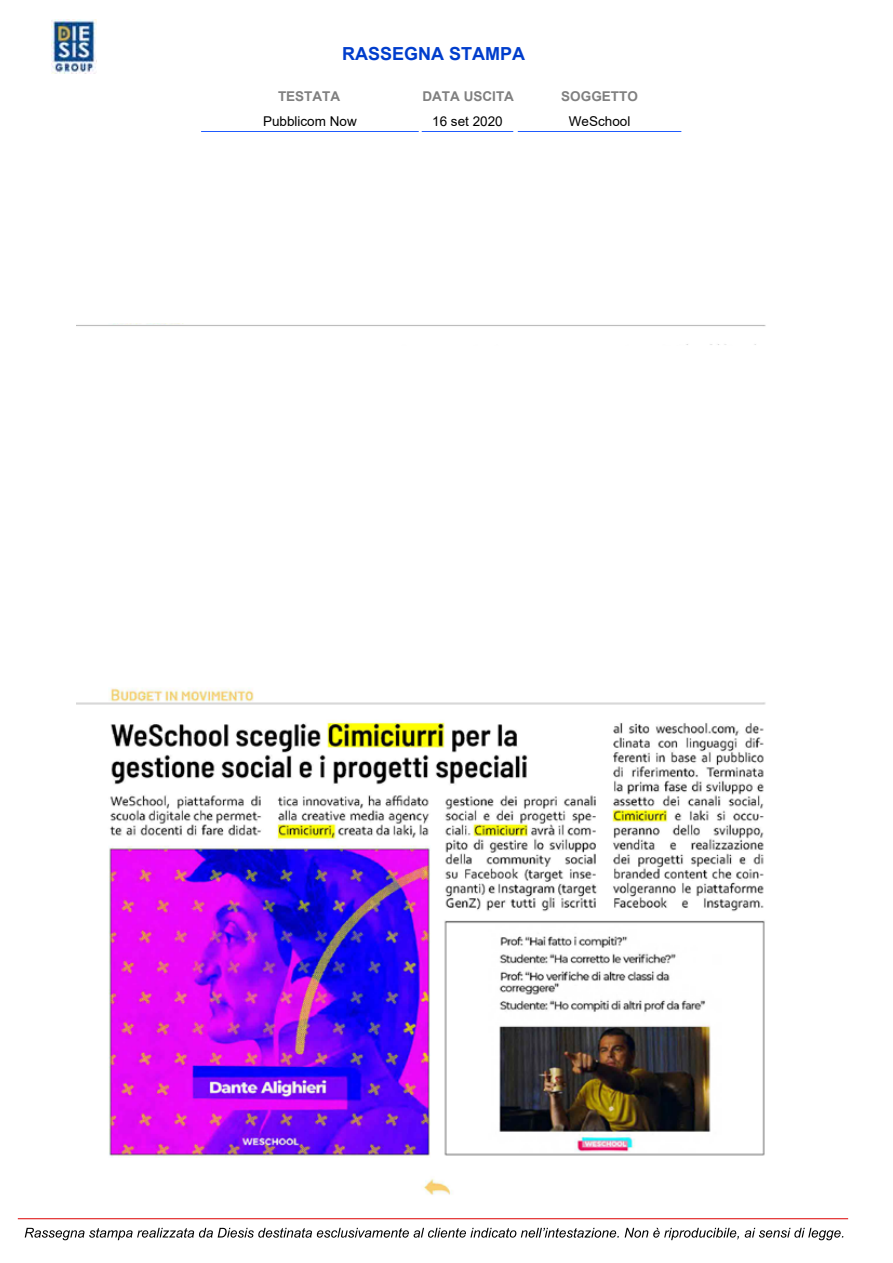
<style>
.page{position:relative;width:893px;height:1263px;background:#fff}
.page>*{position:absolute;margin:0;border:0;box-sizing:border-box;transform-origin:0 0}
.t1{font:700 18px "Arial";color:#003dcc}
.t2{font:13.5px "Arial";color:#000}
.t3{font:700 13.5px "Arial";color:#808080}
</style>
<div class="page">
<img style="left:51px;top:20px;width:45px;height:54px">
<img style="left:76px;top:323px;width:690px;height:872px">
<div style="left:106px;top:345px;width:659px;height:330px;background:#fff"></div>
<hr style="left:201px;top:131px;width:217px;height:1px;background:#0044fe">
<hr style="left:422px;top:131px;width:91px;height:1px;background:#0044fe">
<hr style="left:518px;top:131px;width:163px;height:1px;background:#0044fe">
<svg style="left:25px;top:1228px;width:818px;height:12px"></svg>
<hr style="left:18px;top:1218px;width:830px;height:1px;background:#d00">
<h1 class="t1" style="left:342px;top:41px;width:185px">RASSEGNA STAMPA</h1>
<p class="t3" style="left:278px;top:86px;width:64px">TESTATA</p>
<p class="t3" style="left:422px;top:86px;width:93px">DATA USCITA</p>
<p class="t3" style="left:561px;top:86px;width:78px">SOGGETTO</p>
<p class="t2" style="left:263px;top:112px;width:95px">Pubblicom Now</p>
<p class="t2" style="left:432px;top:112px;width:72px">16 set 2020</p>
<p class="t2" style="left:568px;top:112px;width:63px">WeSchool</p>
</div>
